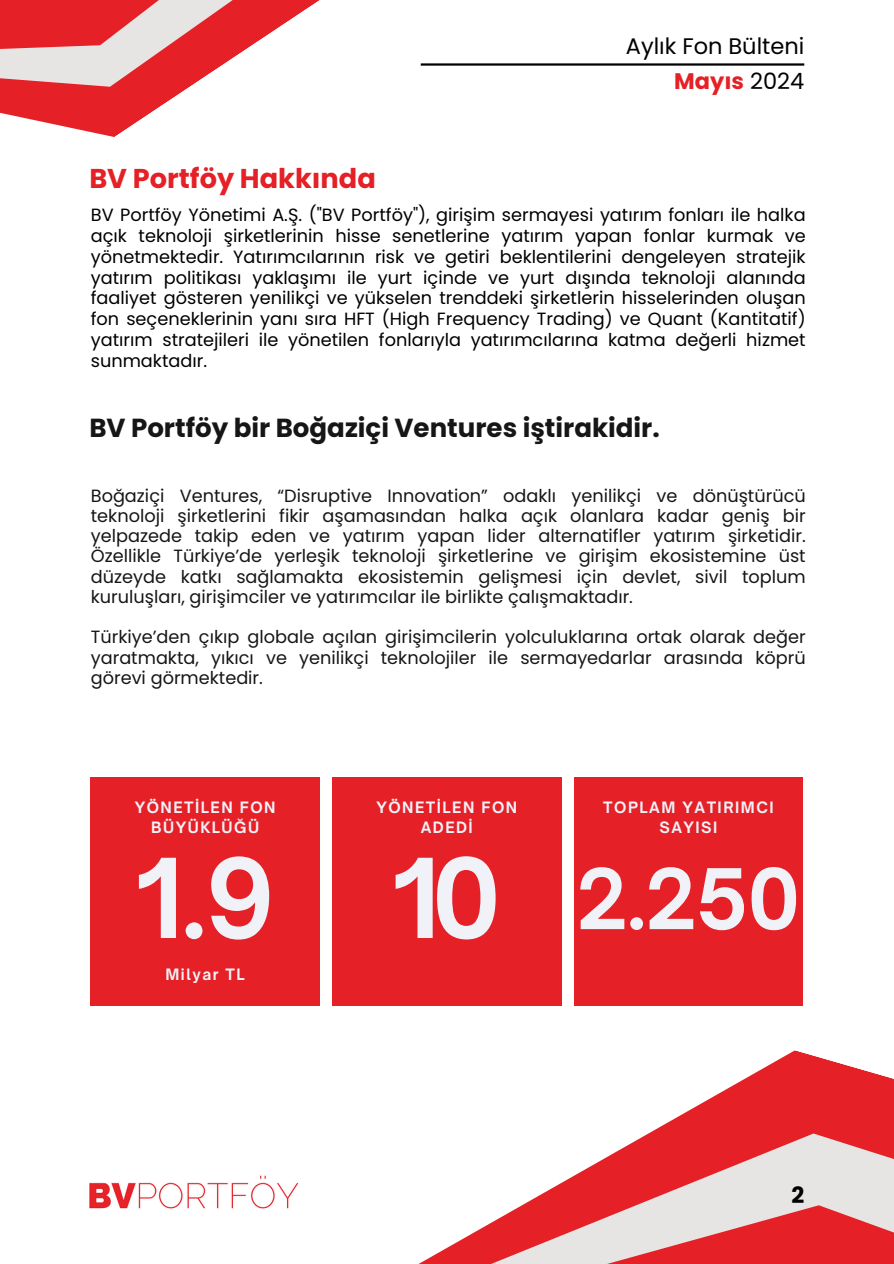
<style>
.page{position:relative;width:894px;height:1264px;background:#fff}
.page>*{position:absolute;margin:0;border:0;box-sizing:border-box;transform-origin:0 0}
.t1{font:700 105.15px "Open Sauce One";color:#f1f1f8}
.t2{font:700 79.95px "Open Sauce One";color:#f1f1f8}
.t3{font:700 27.15px "Poppins";color:#e52026}
.t4{font:700 26.1px "Poppins";color:#171616}
.t5{font:22.5px "Poppins";color:#000}
.t6{font:700 22.5px "Poppins";color:#e52026}
.t7{font:700 22.5px "Poppins";color:#000}
.t8{font:17.7px/20.2px "Poppins";color:#171616;text-align:justify}
.t9{font:17.7px/20.9px "Poppins";color:#000;text-align:justify}
.t10{font:700 15px/20.2px "Open Sauce One";letter-spacing:.1em;color:#f1f1f8;text-align:center}
.s1{font-weight:400;color:#000}
</style>
<div class="page">
<svg style="left:239px;top:998px;width:599px;height:65px"></svg>
<svg style="left:420px;top:1063px;width:473px;height:200px"></svg>
<svg style="left:0;top:0;width:320px;height:137px"></svg>
<hr style="left:420px;top:63px;width:384px;height:3px;background:#000">
<img style="left:89px;top:1175px;width:210px;height:34px">
<div style="left:91px;top:777px;width:228px;height:228px;background:#e52026"></div>
<div style="left:574px;top:777px;width:228px;height:228px;background:#e52026"></div>
<div style="left:332px;top:777px;width:229px;height:228px;background:#e52026"></div>
<p class="t3" style="left:89px;top:159px;width:288px">BV Portföy Hakkında</p>
<h4 class="t5" style="left:625px;top:31px;width:180px">Aylık Fon Bülteni</h4>
<h3 class="t6" style="left:674px;top:66px;width:131px">Mayıs <span class="s1">2024</span></h3>
<p class="t9" style="left:91px;top:204px;width:716px">BV Portföy Yönetimi A.Ş. ("BV Portföy"), girişim sermayesi yatırım fonları ile halka açık teknoloji şirketlerinin hisse senetlerine yatırım yapan fonlar kurmak ve yönetmektedir. Yatırımcılarının risk ve getiri beklentilerini dengeleyen stratejik yatırım politikası yaklaşımı ile yurt içinde ve yurt dışında teknoloji alanında faaliyet gösteren yenilikçi ve yükselen trenddeki şirketlerin hisselerinden oluşan fon seçeneklerinin yanı sıra HFT (High Frequency Trading) ve Quant (Kantitatif) yatırım stratejileri ile yönetilen fonlarıyla yatırımcılarına katma değerli hizmet sunmaktadır.</p>
<p class="t4" style="left:89px;top:409px;width:571px">BV Portföy bir Boğaziçi Ventures iştirakidir.</p>
<p class="t8" style="left:91px;top:485px;width:716px">Boğaziçi Ventures, “Disruptive Innovation” odaklı yenilikçi ve dönüştürücü teknoloji şirketlerini fikir aşamasından halka açık olanlara kadar geniş bir yelpazede takip eden ve yatırım yapan lider alternatifler yatırım şirketidir.<br>Özellikle Türkiye’de yerleşik teknoloji şirketlerine ve girişim ekosistemine üst düzeyde katkı sağlamakta ekosistemin gelişmesi için devlet, sivil toplum kuruluşları, girişimciler ve yatırımcılar ile birlikte çalışmaktadır.</p>
<h6 class="t8" style="left:91px;top:627px;width:716px">Türkiye’den çıkıp globale açılan girişimcilerin yolculuklarına ortak olarak değer yaratmakta, yıkıcı ve yenilikçi teknolojiler ile sermayedarlar arasında köprü görevi görmektedir.</h6>
<h3 class="t10" style="left:135px;top:797px;width:142px">YÖNETİLEN FON<br>BÜYÜKLÜĞÜ</h3>
<h5 class="t1" style="left:135px;top:832px;width:141px">1.9</h5>
<h2 class="t10" style="left:165px;top:963px;width:81px">Milyar TL</h2>
<h5 class="t10" style="left:376px;top:796px;width:142px">YÖNETİLEN FON</h5>
<p class="t10" style="left:420px;top:817px;width:54px">ADEDİ</p>
<h5 class="t1" style="left:392px;top:832px;width:111px">10</h5>
<p class="t10" style="left:603px;top:796px;width:172px">TOPLAM YATIRIMCI</p>
<h6 class="t10" style="left:659px;top:817px;width:59px">SAYISI</h6>
<h1 class="t2" style="left:576px;top:849px;width:226px">2.250</h1>
<p class="t7" style="left:791px;top:1179px;width:14px">2</p>
</div>
